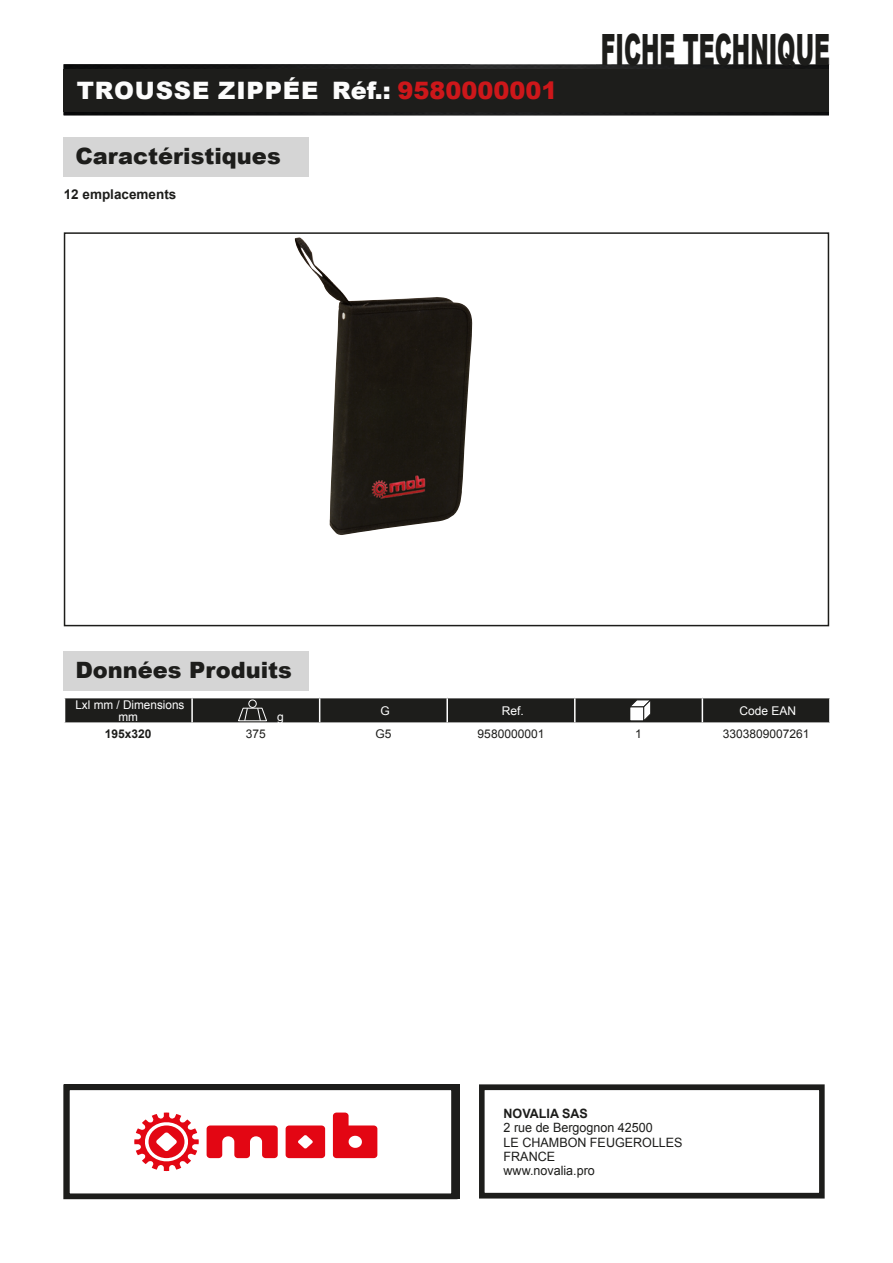
<style>
.page{position:relative;width:893px;height:1263px;background:#fff}
.page>*{position:absolute;margin:0;border:0;box-sizing:border-box;transform-origin:0 0}
.t1{font:900 43.2px "Arial";color:#1d1d1b;scale:.51 1}
.t2{font:900 24px "Arial";letter-spacing:.01em;color:#fcfcfc}
.t3{font:900 22.5px "Arial";color:#1d1d1b}
.t4{font:700 13.5px "Arial";color:#1d1d1b}
.t5{font:12.9px/14.2px "Arial";color:#1d1d1b}
.t6{font:700 12.9px "Arial";color:#1d1d1b}
.t7{font:12px/12px "Arial";color:#fff;text-align:center}
.t8{font:12px "Arial";color:#1d1d1b}
.t9{font:700 12px "Arial";color:#1d1d1b}
.s1{color:#cd171a}
</style>
<div class="page">
<img style="left:64px;top:64px;width:765px;height:51px">
<div style="left:64px;top:69px;width:765px;height:43px;background:#1d1d1b"></div>
<div style="left:479px;top:1084px;width:346px;height:114px;border:6px solid #1d1d1b"></div>
<div style="left:64px;top:137px;width:245px;height:40px;background:#d5d5d5"></div>
<div style="left:64px;top:232px;width:765px;height:394px;border:2px solid #1d1d1b"></div>
<div style="left:64px;top:651px;width:245px;height:40px;background:#d5d5d5"></div>
<svg style="left:64px;top:698px;width:766px;height:25px;background:#2d2d2b"></svg>
<img style="left:295px;top:237px;width:178px;height:298px">
<div style="left:64px;top:1084px;width:393px;height:115px;border:6px solid #1d1d1b"></div>
<svg style="left:207px;top:1125px;width:71px;height:33px"></svg>
<svg style="left:286px;top:1125px;width:39px;height:33px"></svg>
<svg style="left:134px;top:1112px;width:65px;height:59px"></svg>
<svg style="left:333px;top:1112px;width:44px;height:46px"></svg>
<h2 class="t2" style="left:77px;top:73px;width:482px">TROUSSE ZIPPÉE Réf.: <span class="s1">9580000001</span></h2>
<h3 class="t3" style="left:75px;top:140px;width:207px">Caractéristiques</h3>
<p class="t4" style="left:64px;top:184px;width:114px">12 emplacements</p>
<h1 class="t1" style="left:601px;top:18px;width:451px">FICHE TECHNIQUE</h1>
<h3 class="t3" style="left:75px;top:654px;width:218px">Données Produits</h3>
<p class="t7" style="left:75px;top:698px;width:111px">Lxl mm / Dimensions mm</p>
<p class="t7" style="left:277px;top:711px;width:8px">g</p>
<p class="t7" style="left:380px;top:704px;width:11px">G</p>
<p class="t7" style="left:502px;top:704px;width:24px">Ref.</p>
<p class="t7" style="left:739px;top:704px;width:58px">Code EAN</p>
<p class="t9" style="left:105px;top:725px;width:48px">195x320</p>
<p class="t8" style="left:246px;top:725px;width:22px">375</p>
<p class="t8" style="left:375px;top:725px;width:18px">G5</p>
<p class="t8" style="left:478px;top:725px;width:68px">9580000001</p>
<p class="t8" style="left:635px;top:725px;width:8px">1</p>
<p class="t8" style="left:723px;top:725px;width:88px">3303809007261</p>
<p class="t6" style="left:504px;top:1105px;width:86px">NOVALIA SAS</p>
<p class="t5" style="left:504px;top:1121px;width:181px">2 rue de Bergognon 42500<br>LE CHAMBON FEUGEROLLES<br>FRANCE<br>www.novalia.pro</p>
</div>
